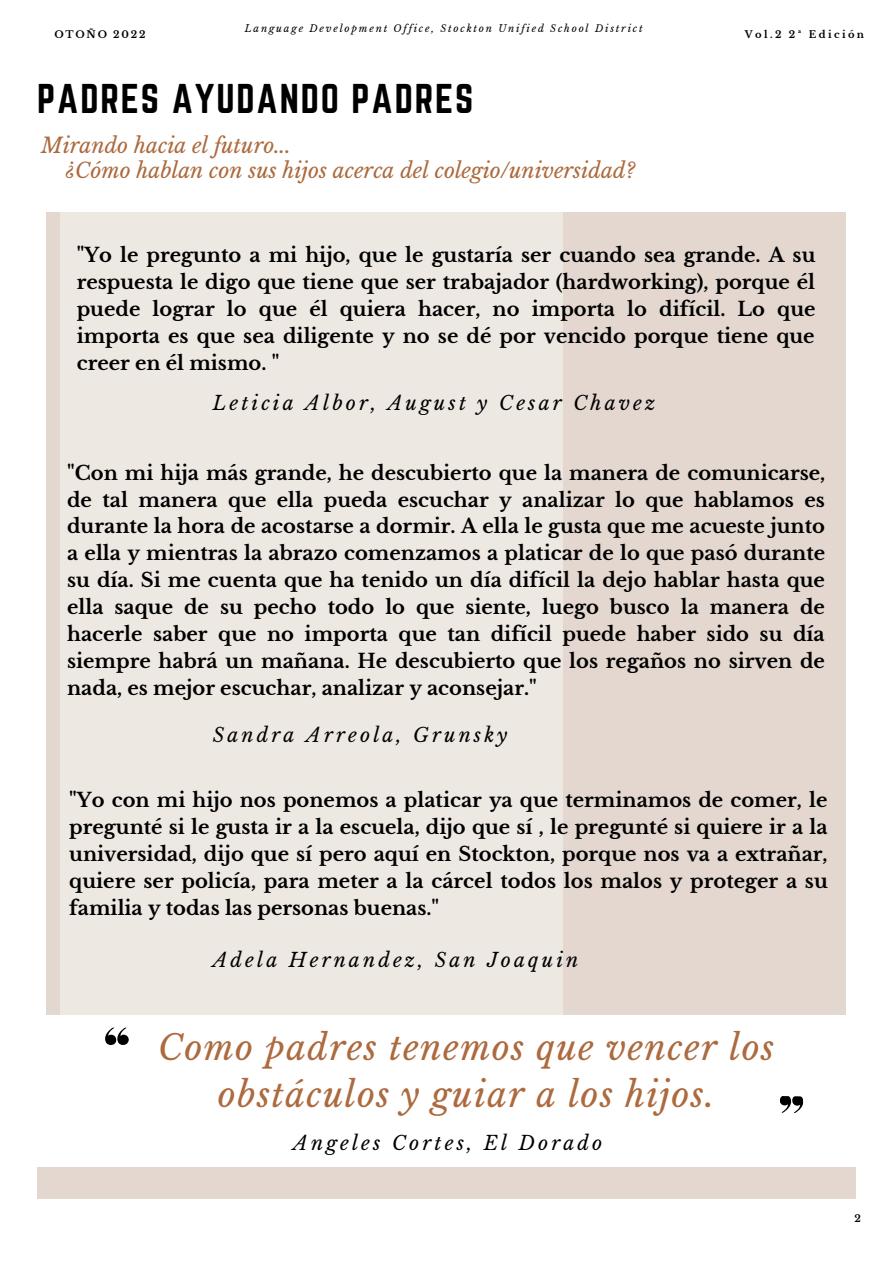
<style>
.page{position:relative;width:893px;height:1264px;background:#fff}
.page>*{position:absolute;margin:0;border:0;box-sizing:border-box;transform-origin:0 0}
.t1{font:36.3px "Norwester";letter-spacing:.05em;color:#000}
.t2{font:italic 34.5px/47.2px "Libre Baskerville";letter-spacing:.04em;color:#ac6a3e;text-align:center}
.t3{font:italic 21px "Libre Baskerville";color:#ac6a3e}
.t4{font:700 19.5px/27px "Libre Baskerville";color:#000;text-align:justify}
.t5{font:italic 19.35px "Libre Baskerville";letter-spacing:.16em;color:#000}
.t6{font:italic 9.9px "Libre Baskerville";letter-spacing:.18em;color:#000}
.t7{font:700 9.9px "Libre Baskerville";letter-spacing:.24em;color:#000}
.t8{font:700 9.9px "Libre Baskerville";letter-spacing:.18em;color:#000}
</style>
<div class="page">
<div style="left:46px;top:212px;width:800px;height:802px;background:#e3d7cf"></div>
<svg style="left:105px;top:1028px;width:24px;height:16px"></svg>
<svg style="left:780px;top:1096px;width:23px;height:17px"></svg>
<div style="left:60px;top:212px;width:502px;height:816px;background:#eee8e3"></div>
<div style="left:37px;top:1166px;width:818px;height:32px;background:#e3d7cf"></div>
<p class="t6" style="left:245px;top:23px;width:399px">Language Development Office, Stockton Unified School District</p>
<p class="t8" style="left:54px;top:28px;width:93px">OTOÑO 2022</p>
<p class="t7" style="left:744px;top:28px;width:121px">Vol.2 2ª Edición</p>
<h1 class="t1" style="left:37px;top:77px;width:437px">PADRES AYUDANDO PADRES</h1>
<p class="t3" style="left:41px;top:133px;width:251px">Mirando hacia el futuro...</p>
<p class="t3" style="left:65px;top:158px;width:571px">¿Cómo hablan con sus hijos acerca del colegio/universidad?</p>
<p class="t4" style="left:77px;top:242px;width:740px">"Yo le pregunto a mi hijo, que le gustaría ser cuando sea grande. A su respuesta le digo que tiene que ser trabajador (hardworking), porque él puede lograr lo que él quiera hacer, no importa lo difícil. Lo que importa es que sea diligente y no se dé por vencido porque tiene que creer en él mismo. "</p>
<p class="t5" style="left:213px;top:391px;width:444px">Leticia Albor, August y Cesar Chavez</p>
<p class="t4" style="left:67px;top:459px;width:759px">"Con mi hija más grande, he descubierto que la manera de comunicarse, de tal manera que ella pueda escuchar y analizar lo que hablamos es durante la hora de acostarse a dormir. A ella le gusta que me acueste junto a ella y mientras la abrazo comenzamos a platicar de lo que pasó durante su día. Si me cuenta que ha tenido un día difícil la dejo hablar hasta que ella saque de su pecho todo lo que siente, luego busco la manera de hacerle saber que no importa que tan difícil puede haber sido su día siempre habrá un mañana. He descubierto que los regaños no sirven de nada, es mejor escuchar, analizar y aconsejar."</p>
<p class="t5" style="left:213px;top:723px;width:296px">Sandra Arreola, Grunsky</p>
<p class="t4" style="left:69px;top:786px;width:760px">"Yo con mi hijo nos ponemos a platicar ya que terminamos de comer, le pregunté si le gusta ir a la escuela, dijo que sí , le pregunté si quiere ir a la universidad, dijo que sí pero aquí en Stockton, porque nos va a extrañar, quiere ser policía, para meter a la cárcel todos los malos y proteger a su familia y todas las personas buenas."</p>
<p class="t5" style="left:213px;top:948px;width:367px">Adela Hernandez, San Joaquin</p>
<h2 class="t2" style="left:158px;top:1024px;width:617px">Como padres tenemos que vencer los obstáculos y guiar a los hijos.</h2>
<p class="t5" style="left:293px;top:1130px;width:310px">Angeles Cortes, El Dorado</p>
<p class="t7" style="left:854px;top:1212px;width:8px">2</p>
</div>
